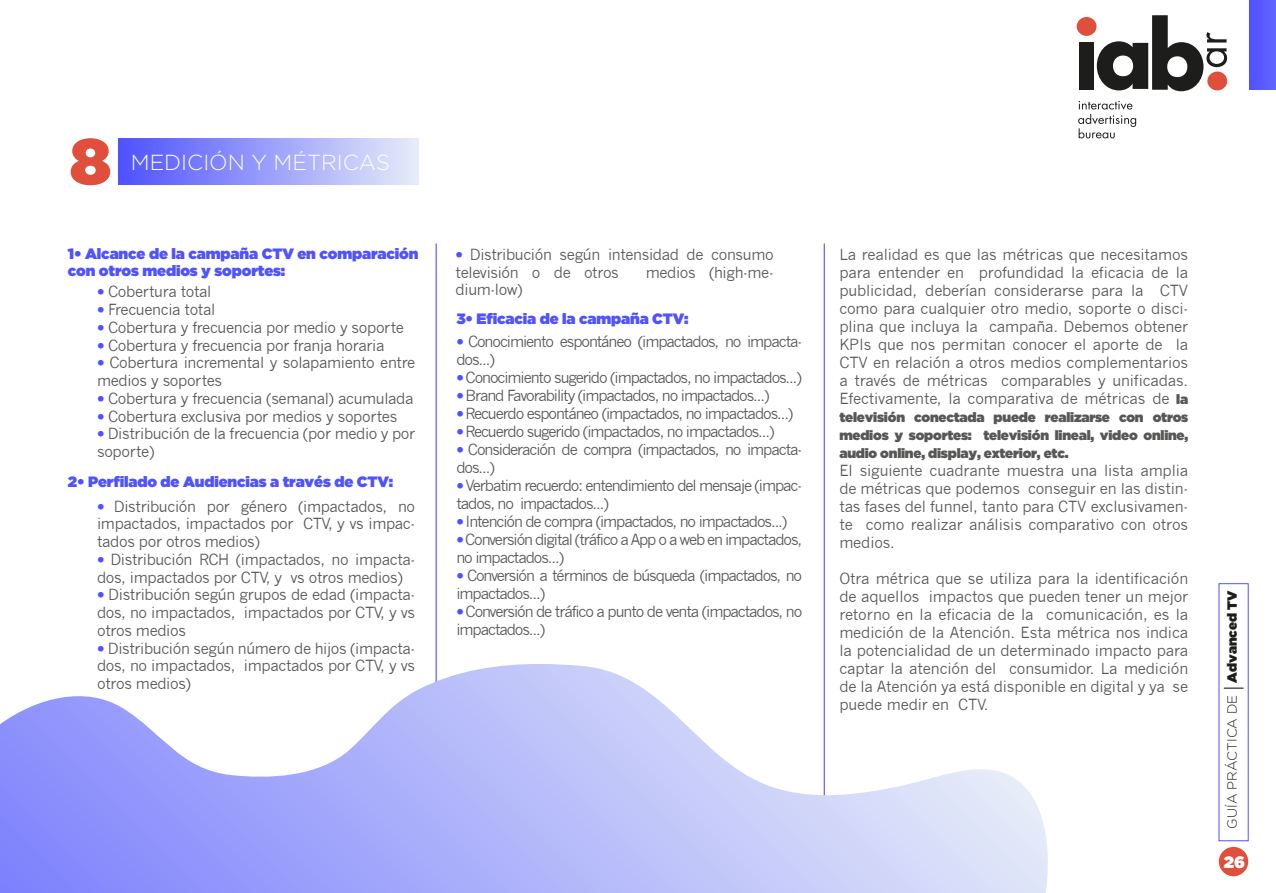
<style>
.page{position:relative;width:1276px;height:893px;background:#fff}
.page>*{position:absolute;margin:0;border:0;box-sizing:border-box;transform-origin:0 0}
.t1{font:900 64.8px "Gotham";color:#df4f3b}
.t2{font:300 21.75px "Gotham";color:#fff}
.t3{font:900 16.5px "Gotham";color:#fff}
.t4{font:15px/18px "News Gothic";letter-spacing:-.025em;color:#575756;text-align:justify}
.t5{font:15px/18px "News Gothic";letter-spacing:-.07em;color:#575756}
.t6{font:900 15px/16.5px "Gotham";letter-spacing:-.01em;color:#4f52ff}
.t7{font:900 13.5px/18px "Gotham";letter-spacing:-.015em;color:#575756;text-align:justify}
.t8{font:300 13.35px "Gotham";color:#1d1d1b}
.s1{font-family:"Gotham";font-weight:900;color:#4f52ff}
.s2{font-family:"Gotham";font-weight:900;font-size:13.5px}
.s3{font-weight:900}
</style>
<div class="page">
<div style="left:1218px;top:847px;width:30px;height:29px;background:#df4f3b;border-radius:50%"></div>
<svg style="left:1223px;top:688px;width:20px;height:1px"></svg>
<div style="left:1079px;top:43px;width:15px;height:47px;background:#1d1d1b"></div>
<div style="left:1076px;top:17px;width:20px;height:19px;background:#df4f3b;border-radius:50%"></div>
<svg style="left:1096px;top:15px;width:131px;height:76px"></svg>
<svg style="left:1078px;top:101px;width:58px;height:37px"></svg>
<div style="left:1249px;top:0;width:27px;height:89px;background:#595cff"></div>
<hr style="left:435px;top:244px;width:2px;height:624px;background:#4f52ff">
<hr style="left:823px;top:244px;width:2px;height:624px;background:#4f52ff">
<svg style="left:0;top:664px;width:1048px;height:229px"></svg>
<div style="left:119px;top:139px;width:299px;height:46px;background:linear-gradient(to right,#4f52ff,#e6ecf8)"></div>
<h1 class="t1" style="left:70px;top:115px;width:42px">8</h1>
<h2 class="t2" style="left:131px;top:149px;width:261px">MEDICIÓN Y MÉTRICAS</h2>
<p class="t6" style="left:68px;top:245px;width:352px">1• Alcance de la campaña CTV en comparación con otros medios y soportes:</p>
<p class="t4" style="left:97px;top:283px;width:116px"><span class="s1">•</span> Cobertura total</p>
<p class="t4" style="left:97px;top:301px;width:120px"><span class="s1">•</span> Frecuencia total</p>
<p class="t4" style="left:97px;top:319px;width:308px"><span class="s1">•</span> Cobertura y frecuencia por medio y soporte</p>
<p class="t4" style="left:97px;top:336px;width:289px"><span class="s1">•</span> Cobertura y frecuencia por franja horaria</p>
<p class="t4" style="left:97px;top:354px;width:319px"><span class="s1">•</span> Cobertura incremental y solapamiento entre medios y soportes</p>
<p class="t4" style="left:97px;top:389px;width:318px"><span class="s1">•</span> Cobertura y frecuencia (semanal) acumulada</p>
<p class="t4" style="left:97px;top:407px;width:302px"><span class="s1">•</span> Cobertura exclusiva por medios y soportes</p>
<p class="t4" style="left:97px;top:425px;width:319px"><span class="s1">•</span> Distribución de la frecuencia (por medio y por soporte)</p>
<p class="t6" style="left:68px;top:473px;width:327px">2• Perfilado de Audiencias a través de CTV:</p>
<p class="t4" style="left:97px;top:497px;width:320px"><span class="s1">•</span> Distribución por género (impactados, no impactados, impactados por CTV, y vs impac&shy;tados por otros medios)</p>
<p class="t4" style="left:97px;top:551px;width:319px"><span class="s1">•</span> Distribución RCH (impactados, no impacta&shy;dos, impactados por CTV, y vs otros medios)</p>
<p class="t4" style="left:97px;top:586px;width:320px"><span class="s1">•</span> Distribución según grupos de edad (impacta&shy;dos, no impactados, impactados por CTV, y vs otros medios</p>
<p class="t4" style="left:97px;top:639px;width:320px"><span class="s1">•</span> Distribución según número de hijos (impacta&shy;dos, no impactados, impactados por CTV, y vs otros medios)</p>
<p class="t4" style="left:455px;top:246px;width:319px"><span class="s1">•</span> Distribución según intensidad de consumo televisión o de otros</p>
<p class="t4" style="left:646px;top:263px;width:129px">medios (high-me-</p>
<p class="t4" style="left:455px;top:281px;width:69px">dium-low)</p>
<p class="t6" style="left:456px;top:310px;width:234px">3• Eficacia de la campaña CTV:</p>
<p class="t5" style="left:456px;top:333px;width:347px"><span class="s1">•</span> Conocimiento espontáneo (impactados, no impacta&shy;dos...)</p>
<p class="t5" style="left:456px;top:369px;width:347px"><span class="s1">•</span> Conocimiento sugerido (impactados, no impactados...)</p>
<p class="t5" style="left:456px;top:387px;width:314px"><span class="s1">•</span> Brand Favorability (impactados, no impactados...)</p>
<p class="t5" style="left:456px;top:405px;width:338px"><span class="s1">•</span> Recuerdo espontáneo (impactados, no impactados...)</p>
<p class="t5" style="left:456px;top:423px;width:320px"><span class="s1">•</span> Recuerdo sugerido (impactados, no impactados...)</p>
<p class="t5" style="left:456px;top:441px;width:347px"><span class="s1">•</span> Consideración de compra (impactados, no impacta&shy;dos...)</p>
<p class="t5" style="left:456px;top:477px;width:347px"><span class="s1">•</span> Verbatim recuerdo: entendimiento del mensaje (impac&shy;tados, no impactados...)</p>
<p class="t5" style="left:456px;top:513px;width:332px"><span class="s1">•</span> Intención de compra (impactados, no impactados...)</p>
<p class="t5" style="left:456px;top:531px;width:347px"><span class="s1">•</span> Conversión digital (tráfico a App o a web en impactados, no impactados...)</p>
<p class="t5" style="left:456px;top:567px;width:347px"><span class="s1">•</span> Conversión a términos de búsqueda (impactados, no impactados...)</p>
<p class="t5" style="left:456px;top:603px;width:347px"><span class="s1">•</span> Conversión de tráfico a punto de venta (impactados, no impactados...)</p>
<p class="t4" style="left:839px;top:245px;width:350px">La realidad es que las métricas que necesitamos para entender en profundidad la eficacia de la publicidad, deberían considerarse para la CTV como para cualquier otro medio, soporte o disci&shy;plina que incluya la campaña. Debemos obtener KPIs que nos permitan conocer el aporte de la CTV en relación a otros medios complementarios a través de métricas comparables y unificadas.<br>Efectivamente, la comparativa de métricas de <span class="s2">la</span></p>
<p class="t7" style="left:839px;top:408px;width:350px">televisión conectada puede realizarse con otros medios y soportes: televisión lineal, video online, audio online, display, exterior, etc.</p>
<p class="t4" style="left:839px;top:461px;width:350px">El siguiente cuadrante muestra una lista amplia de métricas que podemos conseguir en las distin&shy;tas fases del funnel, tanto para CTV exclusivamen&shy;te como realizar análisis comparativo con otros medios.</p>
<p class="t4" style="left:839px;top:569px;width:350px">Otra métrica que se utiliza para la identificación de aquellos impactos que pueden tener un mejor retorno en la eficacia de la comunicación, es la medición de la Atención. Esta métrica nos indica la potencialidad de un determinado impacto para captar la atención del consumidor. La medición de la Atención ya está disponible en digital y ya se puede medir en CTV.</p>
<p class="t8" style="left:1223px;top:828px;width:240px;rotate:-90deg">GUÍA PRÁCTICA DE <span class="s3">Advanced TV</span></p>
<p class="t3" style="left:1223px;top:850px;width:23px">26</p>
</div>
